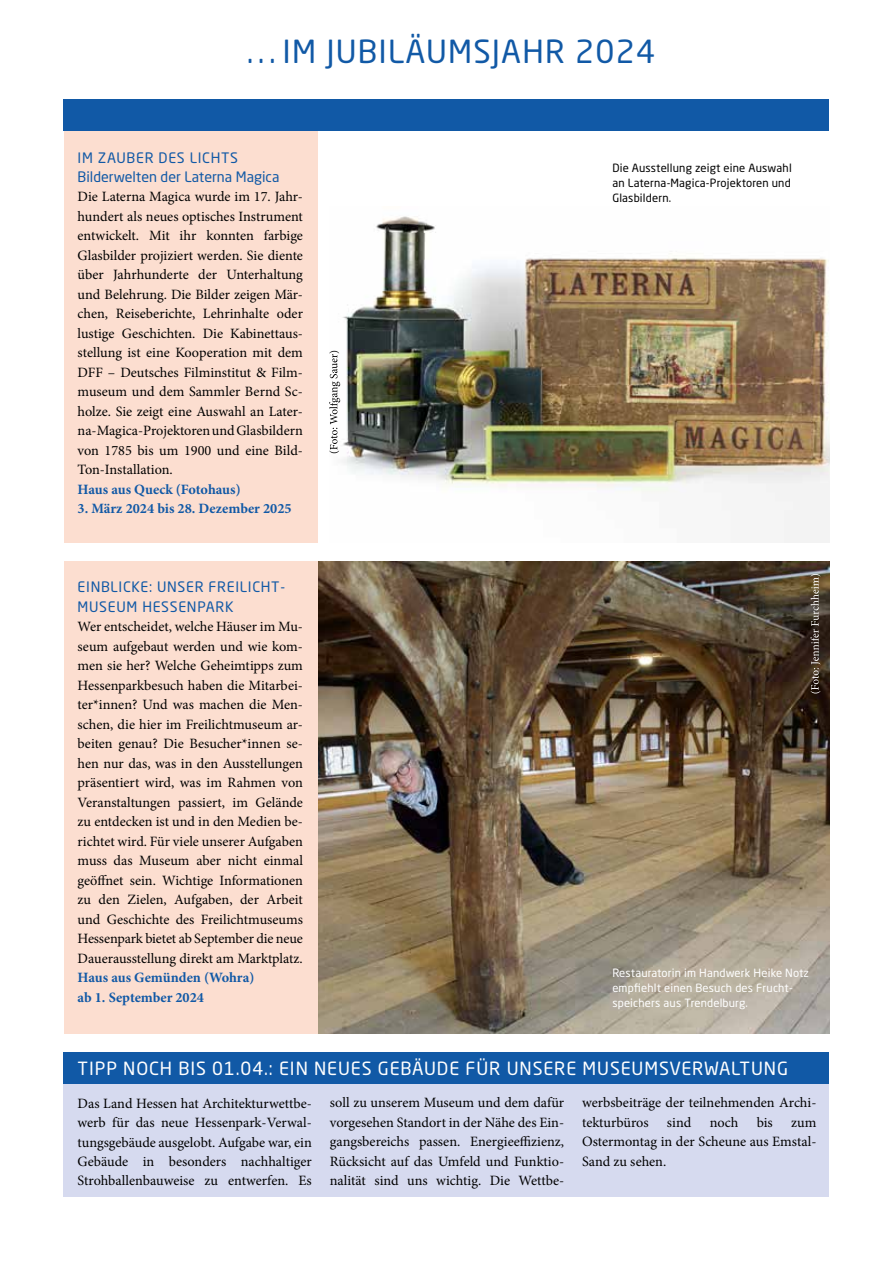
<style>
.page{position:relative;width:893px;height:1263px;background:#fff}
.page>*{position:absolute;margin:0;border:0;box-sizing:border-box;transform-origin:0 0}
.t1{font:31.5px "Neo Sans W1 G";letter-spacing:.04em;color:#1159a6}
.t2{font:18px "Neo Sans W1 G";letter-spacing:.05em;color:#fff}
.t3{font:14.25px/19.5px "Minion Pro";color:#000;text-align:justify}
.t4{font:700 14.25px/19.5px "Minion Pro";color:#1159a6}
.t5{font:14.25px/18.8px "Neo Sans W1 G";color:#1159a6}
.t6{font:14.25px/19.5px "Neo Sans W1 G";letter-spacing:.05em;color:#1159a6}
.t7{font:11.25px/15px "Neo Sans W1 G";letter-spacing:.015em;color:#fff}
.t8{font:11.25px/15px "Neo Sans W1 G";letter-spacing:.015em;color:#000;text-align:justify}
</style>
<div class="page">
<img style="left:332px;top:216px;width:497px;height:326px">
<svg style="left:329px;top:351px;width:11px;height:102px"></svg>
<div style="left:64px;top:99px;width:765px;height:32px;background:#1159a6"></div>
<div style="left:64px;top:131px;width:254px;height:411px;background:#fcded0"></div>
<img style="left:318px;top:561px;width:511px;height:472px">
<div style="left:64px;top:561px;width:254px;height:472px;background:#fcded0"></div>
<div style="left:64px;top:1061px;width:765px;height:136px;background:#d6daef"></div>
<div style="left:64px;top:1052px;width:765px;height:32px;background:#1159a6"></div>
<svg style="left:810px;top:574px;width:10px;height:119px"></svg>
<h1 class="t1" style="left:247px;top:32px;width:410px">... IM JUBILÄUMSJAHR 2024</h1>
<p class="t5" style="left:78px;top:148px;width:203px">IM ZAUBER DES LICHTS<br>Bilderwelten der Laterna Magica</p>
<p class="t3" style="left:78px;top:187px;width:227px">Die Laterna Magica wurde im 17. Jahr&shy;hundert als neues optisches Instrument entwickelt. Mit ihr konnten farbige Glasbilder projiziert werden. Sie diente über Jahrhunderte der Unterhaltung und Belehrung. Die Bilder zeigen Mär&shy;chen, Reiseberichte, Lehrinhalte oder lustige Geschichten. Die Kabinettaus&shy;stellung ist eine Kooperation mit dem DFF – Deutsches Filminstitut &amp; Film&shy;museum und dem Sammler Bernd Sc&shy;holze. Sie zeigt eine Auswahl an Later&shy;na-Magica-Projektoren und Glasbildern von 1785 bis um 1900 und eine Bild-Ton-Installation.</p>
<p class="t4" style="left:78px;top:479px;width:165px">Haus aus Queck (Fotohaus)</p>
<p class="t4" style="left:78px;top:499px;width:215px">3. März 2024 bis 28. Dezember 2025</p>
<p class="t6" style="left:78px;top:577px;width:209px">EINBLICKE: UNSER FREILICHT-<br>MUSEUM HESSENPARK</p>
<p class="t3" style="left:78px;top:617px;width:227px">Wer entscheidet, welche Häuser im Mu&shy;seum aufgebaut werden und wie kom&shy;men sie her? Welche Geheimtipps zum Hessenparkbesuch haben die Mitarbei&shy;ter*innen? Und was machen die Men&shy;schen, die hier im Freilichtmuseum ar&shy;beiten genau? Die Besucher*innen se&shy;hen nur das, was in den Ausstellungen präsentiert wird, was im Rahmen von Veranstaltungen passiert, im Gelände zu entdecken ist und in den Medien be&shy;richtet wird. Für viele unserer Aufgaben muss das Museum aber nicht einmal geöffnet sein. Wichtige Informationen zu den Zielen, Aufgaben, der Arbeit und Geschichte des Freilichtmuseums Hessenpark bietet ab September die neue Dauerausstellung direkt am Marktplatz.</p>
<p class="t4" style="left:78px;top:968px;width:178px">Haus aus Gemünden (Wohra) ab 1. September 2024</p>
<p class="t8" style="left:612px;top:161px;width:181px">Die Ausstellung zeigt eine Auswahl an Laterna-Magica-Projektoren und Glasbildern.</p>
<p class="t7" style="left:612px;top:965px;width:198px">Restauratorin im Handwerk Heike Notz empfiehlt einen Besuch des Frucht&shy;speichers aus Trendelburg.</p>
<p class="t2" style="left:78px;top:1057px;width:712px">TIPP NOCH BIS 01.04.: EIN NEUES GEBÄUDE FÜR UNSERE MUSEUMSVERWALTUNG</p>
<p class="t3" style="left:78px;top:1093px;width:236px">Das Land Hessen hat Architekturwettbe&shy;werb für das neue Hessenpark-Verwal&shy;tungsgebäude ausgelobt. Aufgabe war, ein Gebäude in besonders nachhaltiger Strohballenbauweise zu entwerfen. Es</p>
<p class="t3" style="left:330px;top:1093px;width:236px">soll zu unserem Museum und dem dafür vorgesehen Standort in der Nähe des Ein&shy;gangsbereichs passen. Energieeffizienz, Rücksicht auf das Umfeld und Funktio&shy;nalität sind uns wichtig. Die Wettbe-</p>
<p class="t3" style="left:582px;top:1093px;width:236px">werbsbeiträge der teilnehmenden Archi&shy;tekturbüros</p>
<p class="t3" style="left:667px;top:1113px;width:26px">sind</p>
<p class="t3" style="left:710px;top:1113px;width:30px">noch</p>
<p class="t3" style="left:757px;top:1113px;width:18px">bis</p>
<p class="t3" style="left:582px;top:1113px;width:236px;text-indent:209px">zum Ostermontag in der Scheune aus Emstal-Sand zu sehen.</p>
</div>
